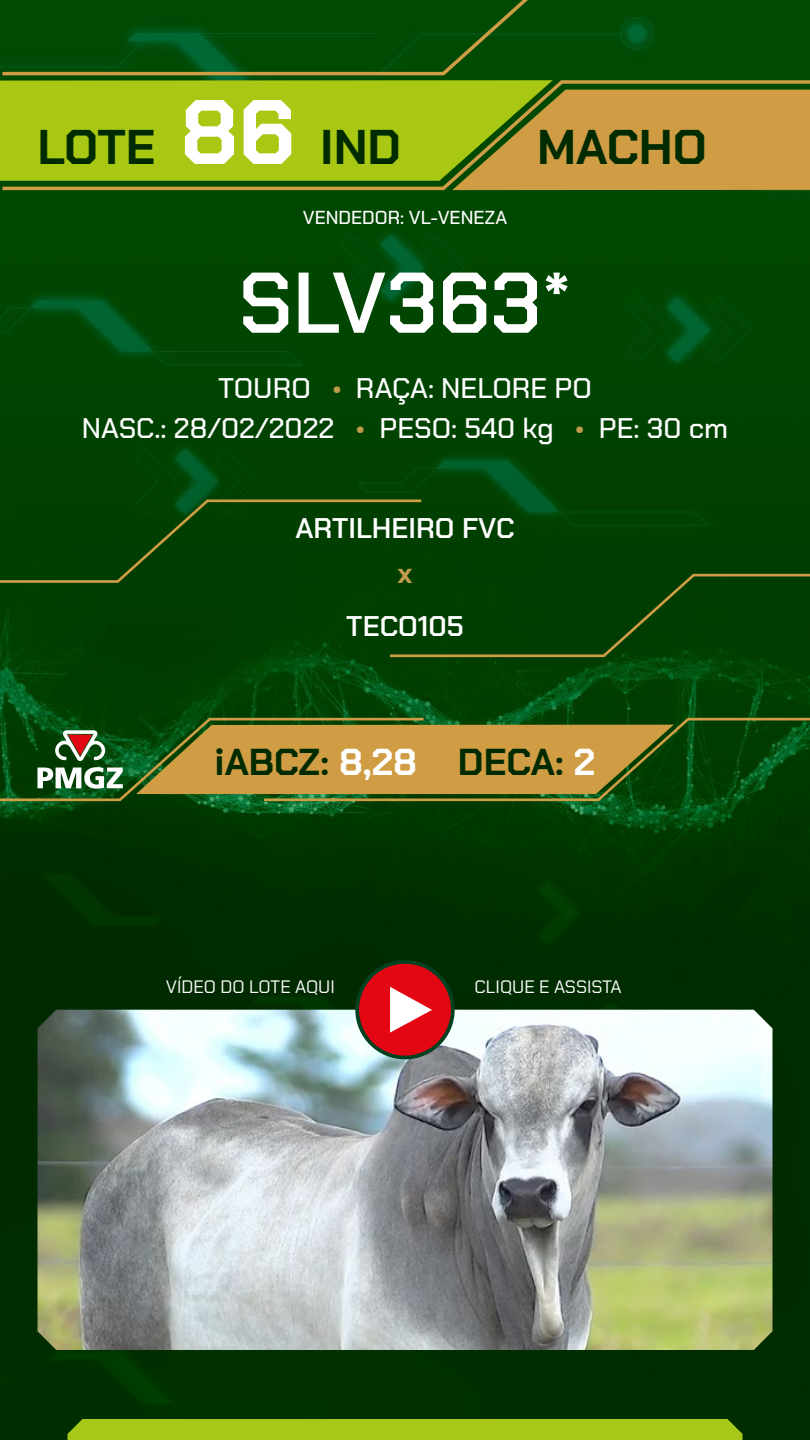
<style>
.page{position:relative;width:810px;height:1440px;background:#fff}
.page>*{position:absolute;margin:0;border:0;box-sizing:border-box;transform-origin:0 0}
.t1{font:600 85.95px "Chakra Petch";color:#fff}
.t2{font:700 48.75px "Chakra Petch";color:#002a00}
.t3{font:700 37.5px "Chakra Petch";color:#002a00}
.t4{font:500 28.42px/39.8px "Chakra Petch";color:#fff;text-align:center}
.t5{font:600 28.42px "Chakra Petch";color:#fff}
.t6{font:700 28.42px "Chakra Petch";color:#c29b4b}
.t7{font:500 18.75px "Chakra Petch";color:#fff}
.t8{font:18px "Chakra Petch";color:#fff}
.s1{font-size:91.28px;color:#fff}
.s2{color:#c29b4b}
.s3{color:#fff}
</style>
<div class="page">
<img style="left:0;top:77px;width:810px;height:1363px">
<svg style="left:0;top:79px;width:810px;height:113px"></svg>
<svg style="left:0;top:0;width:810px;height:77px"></svg>
<div style="left:68px;top:1419px;width:674px;height:21px;background:#a8c819"></div>
<svg style="left:674px;top:717px;width:136px;height:85px"></svg>
<svg style="left:0;top:717px;width:674px;height:85px"></svg>
<div style="left:0;top:498px;width:810px;height:160px;background:#013f00"></div>
<img style="left:38px;top:1010px;width:734px;height:340px">
<div style="left:357px;top:962px;width:96px;height:95px;background:#e30613;border-radius:50%"></div>
<div style="left:355px;top:960px;width:100px;height:99px;border:4px solid #004120;border-radius:50%"></div>
<svg style="left:390px;top:987px;width:42px;height:46px"></svg>
<h2 class="t2" style="left:38px;top:119px;width:365px">LOTE <span class="s1">86</span> IND</h2>
<p class="t7" style="left:303px;top:207px;width:206px">VENDEDOR: VL-VENEZA</p>
<h2 class="t2" style="left:537px;top:119px;width:171px">MACHO</h2>
<h1 class="t1" style="left:239px;top:253px;width:334px">SLV363*</h1>
<p class="t4" style="left:82px;top:369px;width:648px">TOURO <span class="s2">•</span> RAÇA: NELORE PO<br>NASC.: 28/02/2022 <span class="s2">•</span> PESO: 540 kg <span class="s2">•</span> PE: 30 cm</p>
<p class="t5" style="left:295px;top:511px;width:221px">ARTILHEIRO FVC</p>
<p class="t6" style="left:397px;top:556px;width:17px">x</p>
<p class="t5" style="left:346px;top:609px;width:119px">TECO105</p>
<h3 class="t3" style="left:214px;top:740px;width:383px">iABCZ: <span class="s3">8,28</span> DECA: <span class="s3">2</span></h3>
<p class="t8" style="left:166px;top:976px;width:171px">VÍDEO DO LOTE AQUI</p>
<p class="t8" style="left:475px;top:976px;width:149px">CLIQUE E ASSISTA</p>
</div>
